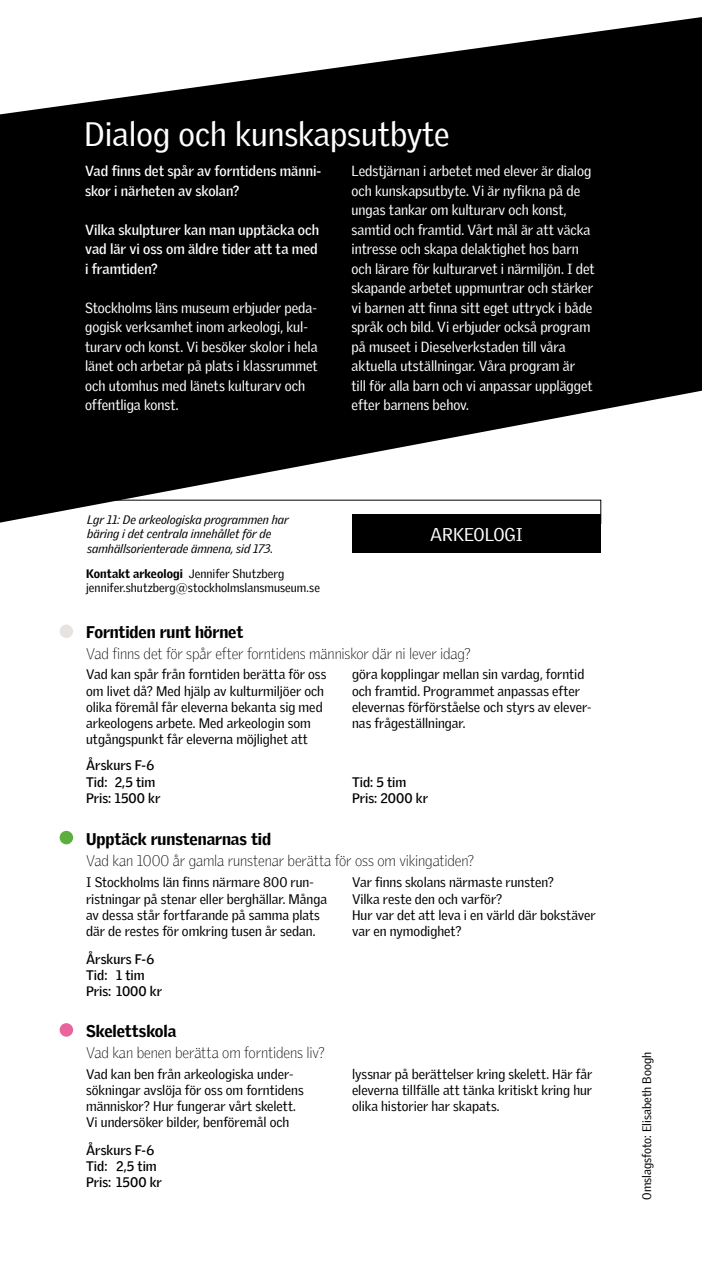
<style>
.page{position:relative;width:702px;height:1276px;background:#fff}
.page>*{position:absolute;margin:0;border:0;box-sizing:border-box;transform-origin:0 0}
.t1{font:33px "Griffith Gothic";color:#fff}
.t2{font:18px "Griffith Gothic";color:#fff}
.t3{font:900 16.5px "Griffith Gothic";letter-spacing:-.005em;color:#000}
.t4{font:100 15px "Griffith Gothic";letter-spacing:-.01em;color:#000}
.t5{font:14.25px/19.5px "Griffith Gothic";letter-spacing:-.005em;color:#fff}
.t6{font:700 14.25px/19.5px "Griffith Gothic";letter-spacing:-.005em;color:#fff}
.t7{font:13.5px/16.2px "Griffith Gothic";color:#000}
.t8{font:700 13.5px/16.2px "Griffith Gothic";color:#000}
.t9{font:12px/14.4px "Griffith Gothic";color:#000}
.t10{font:italic 12px/14.4px "Griffith Gothic";letter-spacing:.005em;color:#000}
.s1{font-weight:900}
</style>
<div class="page">
<svg style="left:0;top:17px;width:702px;height:505px;fill:#000"></svg>
<div style="left:60px;top:1023px;width:13px;height:13px;background:#e9639d;border-radius:50%"></div>
<div style="left:60px;top:831px;width:13px;height:13px;background:#5dae41;border-radius:50%"></div>
<div style="left:60px;top:624px;width:13px;height:14px;background:#e6e3e1;border-radius:50%"></div>
<svg style="left:0;top:500px;width:601px;height:23px"></svg>
<div style="left:352px;top:514px;width:249px;height:38px;background:#000"></div>
<svg style="left:680px;top:79px;width:22px;height:25px"></svg>
<h1 class="t1" style="left:84px;top:115px;width:367px">Dialog och kunskapsutbyte</h1>
<p class="t6" style="left:85px;top:161px;width:238px">Vad finns det spår av forntidens männi&shy;skor i närheten av skolan?</p>
<p class="t6" style="left:85px;top:220px;width:235px;text-align:justify">Vilka skulpturer kan man upptäcka och vad lär vi oss om äldre tider att ta med i framtiden?</p>
<p class="t5" style="left:85px;top:298px;width:234px">Stockholms läns museum erbjuder peda&shy;gogisk verksamhet inom arkeologi, kul&shy;turarv och konst. Vi besöker skolor i hela länet och arbetar på plats i klassrummet och utomhus med länets kulturarv och offentliga konst.</p>
<p class="t5" style="left:351px;top:161px;width:245px">Ledstjärnan i arbetet med elever är dialog och kunskapsutbyte. Vi är nyfikna på de ungas tankar om kulturarv och konst, samtid och framtid. Vårt mål är att väcka intresse och skapa delaktighet hos barn och lärare för kulturarvet i närmiljön. I det skapande arbetet uppmuntrar och stärker vi barnen att finna sitt eget uttryck i både språk och bild. Vi erbjuder också program på museet i Dieselverkstaden till våra aktuella utställningar. Våra program är<br>till för alla barn och vi anpassar upplägget efter barnens behov.</p>
<p class="t10" style="left:87px;top:512px;width:203px">Lgr 11: De arkeologiska programmen har bäring i det centrala innehållet för de samhällsorienterade ämnena, sid 173.</p>
<p class="t9" style="left:86px;top:566px;width:235px"><span class="s1">Kontakt arkeologi</span> Jennifer Shutzberg jennifer.shutzberg@stockholmslansmuseum.se</p>
<h2 class="t2" style="left:430px;top:523px;width:94px">ARKEOLOGI</h2>
<p class="t3" style="left:86px;top:622px;width:159px">Forntiden runt hörnet</p>
<p class="t4" style="left:86px;top:645px;width:386px">Vad finns det för spår efter forntidens människor där ni lever idag?</p>
<p class="t7" style="left:86px;top:666px;width:242px">Vad kan spår från forntiden berätta för oss om livet då? Med hjälp av kulturmiljöer och olika föremål får eleverna bekanta sig med arkeologens arbete. Med arkeologin som utgångspunkt får eleverna möjlighet att</p>
<p class="t7" style="left:352px;top:666px;width:241px">göra kopplingar mellan sin vardag, forntid och framtid. Programmet anpassas efter elevernas förförståelse och styrs av elever&shy;nas frågeställningar.</p>
<p class="t8" style="left:86px;top:757px;width:76px">Årskurs F-6<br>Tid: 2,5 tim<br>Pris: 1500 kr</p>
<p class="t8" style="left:352px;top:773px;width:77px">Tid: 5 tim<br>Pris: 2000 kr</p>
<p class="t3" style="left:86px;top:829px;width:186px">Upptäck runstenarnas tid</p>
<p class="t4" style="left:86px;top:852px;width:389px">Vad kan 1000 år gamla runstenar berätta för oss om vikingatiden?</p>
<p class="t7" style="left:86px;top:874px;width:242px">I Stockholms län finns närmare 800 run&shy;ristningar på stenar eller berghällar. Många av dessa står fortfarande på samma plats där de restes för omkring tusen år sedan.</p>
<p class="t7" style="left:352px;top:874px;width:245px">Var finns skolans närmaste runsten?<br>Vilka reste den och varför?<br>Hur var det att leva i en värld där bokstäver var en nymodighet?</p>
<p class="t8" style="left:86px;top:950px;width:77px">Årskurs F-6<br>Tid: 1 tim<br>Pris: 1000 kr</p>
<p class="t3" style="left:86px;top:1021px;width:92px">Skelettskola</p>
<p class="t4" style="left:86px;top:1043px;width:240px">Vad kan benen berätta om forntidens liv?</p>
<p class="t7" style="left:86px;top:1065px;width:219px">Vad kan ben från arkeologiska under&shy;sökningar avslöja för oss om forntidens människor? Hur fungerar vårt skelett.<br>Vi undersöker bilder, benföremål och</p>
<p class="t7" style="left:352px;top:1065px;width:242px;text-align:justify">lyssnar på berättelser kring skelett. Här får eleverna tillfälle att tänka kritiskt kring hur olika historier har skapats.</p>
<p class="t8" style="left:86px;top:1141px;width:77px">Årskurs F-6<br>Tid: 2,5 tim<br>Pris: 1500 kr</p>
<p class="t9" style="left:639px;top:1199px;width:149px;rotate:-90deg">Omslagsfoto: Elisabeth Boogh</p>
</div>
